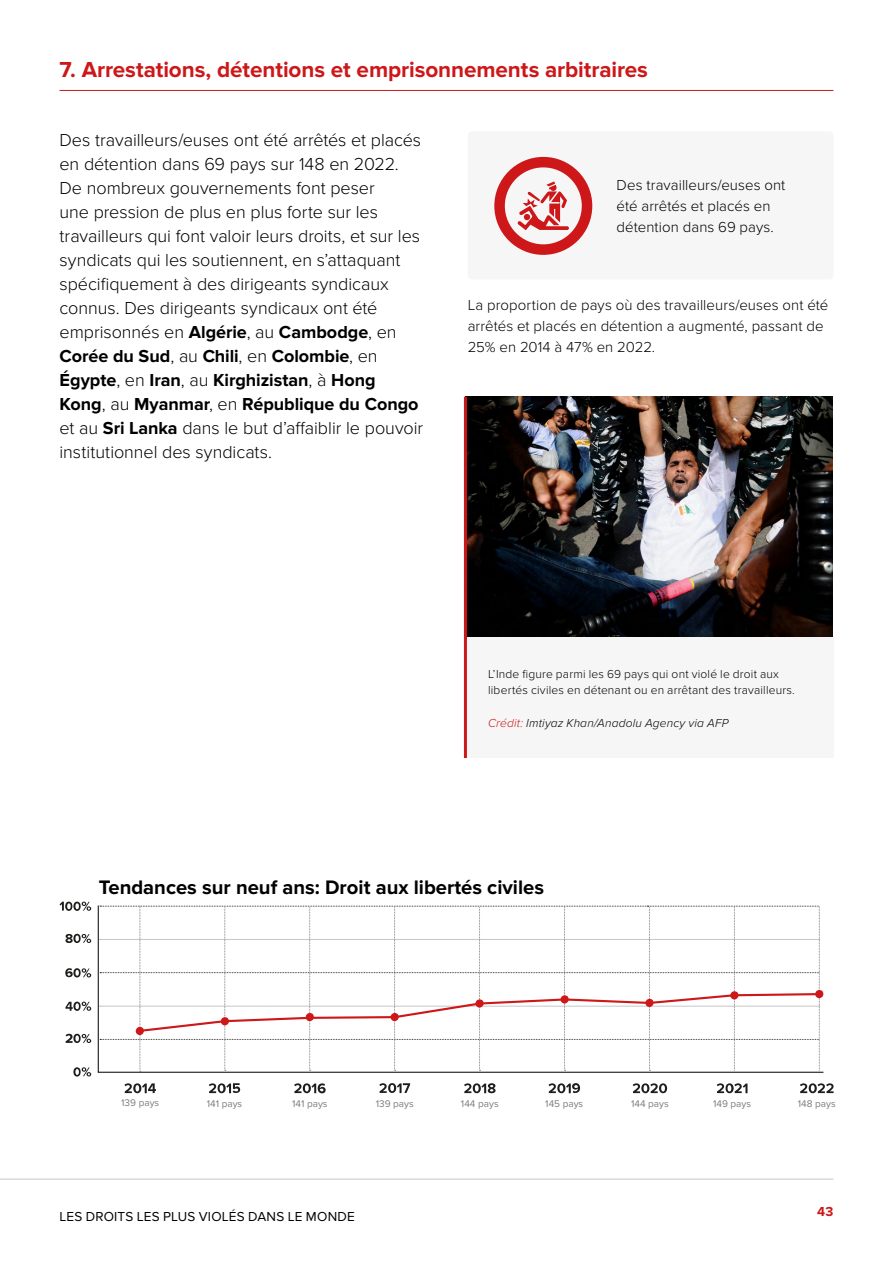
<style>
.page{position:relative;width:893px;height:1263px;background:#fff}
.page>*{position:absolute;margin:0;border:0;box-sizing:border-box;transform-origin:0 0}
.t1{font:700 22.5px "Proxima Nova";letter-spacing:-.005em;color:#cd1719}
.t2{font:700 20.25px "Proxima Nova";color:#000}
.t3{font:300 18px/24px "Proxima Nova";letter-spacing:-.005em;color:#000}
.t4{font:300 15px/21px "Proxima Nova";letter-spacing:.005em;color:#000}
.t5{font:13.5px "Proxima Nova";letter-spacing:.015em;color:#000}
.t6{font:700 13.5px "Proxima Nova";color:#cd1719}
.t7{font:300 12px/16.5px "Proxima Nova";letter-spacing:.015em;color:#000}
.t8{font:italic 300 12px "Proxima Nova";letter-spacing:.01em;color:#000}
.t9{font:10.05px "Proxima Nova";color:#7c7c7b}
.s1{font-weight:700}
.s2{color:#cd1719}
</style>
<div class="page">
<hr style="left:0;top:1179px;width:833px;height:1px;background:#c6c6c6">
<hr style="left:60px;top:90px;width:773px;height:1px;background:#cd1719">
<div style="left:468px;top:131px;width:365px;height:148px;background:#f6f6f6;border-radius:4px"></div>
<svg style="left:124px;top:1083px;width:32px;height:10px"></svg>
<svg style="left:294px;top:1083px;width:32px;height:10px"></svg>
<svg style="left:209px;top:1083px;width:31px;height:10px"></svg>
<svg style="left:379px;top:1083px;width:31px;height:10px"></svg>
<svg style="left:464px;top:1083px;width:32px;height:10px"></svg>
<svg style="left:633px;top:1083px;width:34px;height:10px"></svg>
<svg style="left:717px;top:1083px;width:30px;height:10px"></svg>
<svg style="left:800px;top:1083px;width:34px;height:10px"></svg>
<svg style="left:548px;top:1083px;width:32px;height:10px"></svg>
<svg style="left:99px;top:905px;width:725px;height:167px"></svg>
<svg style="left:60px;top:902px;width:31px;height:9px"></svg>
<svg style="left:73px;top:1067px;width:18px;height:9px"></svg>
<svg style="left:66px;top:1034px;width:25px;height:9px"></svg>
<svg style="left:65px;top:1002px;width:26px;height:9px"></svg>
<svg style="left:65px;top:968px;width:26px;height:9px"></svg>
<svg style="left:65px;top:934px;width:26px;height:9px"></svg>
<img style="left:465px;top:396px;width:368px;height:241px">
<div style="left:467px;top:638px;width:366px;height:120px;background:#f6f6f6"></div>
<hr style="left:464px;top:397px;width:3px;height:361px;background:#cd1719">
<div style="left:494px;top:157px;width:98px;height:98px;border:10px solid #cd1719;border-radius:50%"></div>
<svg style="left:517px;top:181px;width:52px;height:49px"></svg>
<p class="t1" style="left:60px;top:57px;width:590px">7. Arrestations, détentions et emprisonnements arbitraires</p>
<p class="t3" style="left:60px;top:128px;width:365px">Des travailleurs/euses ont été arrêtés et placés en détention dans 69 pays sur 148 en 2022.<br>De nombreux gouvernements font peser<br>une pression de plus en plus forte sur les travailleurs qui font valoir leurs droits, et sur les syndicats qui les soutiennent, en s’attaquant spécifiquement à des dirigeants syndicaux connus. Des dirigeants syndicaux ont été emprisonnés en <span class="s1">Algérie</span>, au <span class="s1">Cambodge</span>, en <span class="s1">Corée du Sud</span>, au <span class="s1">Chili</span>, en <span class="s1">Colombie</span>, en <span class="s1">Égypte</span>, en <span class="s1">Iran</span>, au <span class="s1">Kirghizistan</span>, à <span class="s1">Hong Kong</span>, au <span class="s1">Myanmar</span>, en <span class="s1">République du Congo </span>et au <span class="s1">Sri Lanka</span> dans le but d’affaiblir le pouvoir institutionnel des syndicats.</p>
<p class="t4" style="left:617px;top:175px;width:170px">Des travailleurs/euses ont été arrêtés et placés en détention dans 69 pays.</p>
<p class="t4" style="left:468px;top:295px;width:362px">La proportion de pays où des travailleurs/euses ont été arrêtés et placés en détention a augmenté, passant de<br>25% en 2014 à 47% en 2022.</p>
<p class="t7" style="left:488px;top:666px;width:308px">L’Inde figure parmi les 69 pays qui ont violé le droit aux libertés civiles en détenant ou en arrêtant des travailleurs.</p>
<p class="t8" style="left:488px;top:714px;width:242px"><span class="s2">Crédit:</span> Imtiyaz Khan/Anadolu Agency via AFP</p>
<p class="t2" style="left:99px;top:875px;width:447px">Tendances sur neuf ans: Droit aux libertés civiles</p>
<p class="t9" style="left:121px;top:1097px;width:39px">139 pays</p>
<p class="t9" style="left:207px;top:1097px;width:37px">141 pays</p>
<p class="t9" style="left:292px;top:1097px;width:37px">141 pays</p>
<p class="t9" style="left:376px;top:1097px;width:39px">139 pays</p>
<p class="t9" style="left:461px;top:1097px;width:39px">144 pays</p>
<p class="t9" style="left:545px;top:1097px;width:39px">145 pays</p>
<p class="t9" style="left:631px;top:1097px;width:39px">144 pays</p>
<p class="t9" style="left:713px;top:1097px;width:40px">149 pays</p>
<p class="t9" style="left:798px;top:1097px;width:39px">148 pays</p>
<p class="t5" style="left:60px;top:1208px;width:297px">LES DROITS LES PLUS VIOLÉS DANS LE MONDE</p>
<p class="t6" style="left:817px;top:1204px;width:18px">43</p>
</div>
